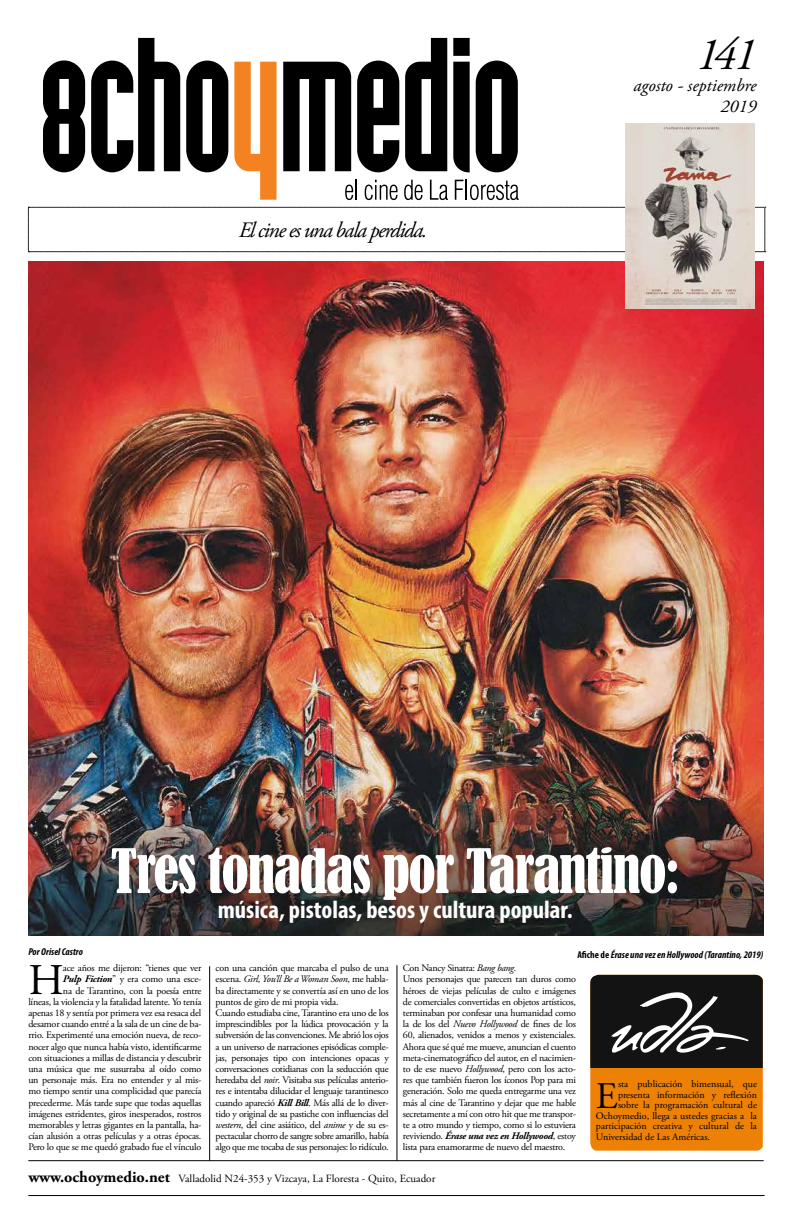
<style>
.page{position:relative;width:792px;height:1224px;background:#fff}
.page>*{position:absolute;margin:0;border:0;box-sizing:border-box;transform-origin:0 0}
.t1{font:condensed 56.9px "Bernard";letter-spacing:-.025em;color:#fff}
.t2{font:italic 46px "Adobe Garamond Pro";color:#000}
.t3{font:43.8px "Adobe Garamond Pro";color:#000}
.t4{font:37.5px "Adobe Garamond Pro";color:#000}
.t5{font:700 condensed 25px "Myriad Pro";color:#fff}
.t6{font:italic 22px "Adobe Garamond Pro";letter-spacing:-.06em;color:#000}
.t7{font:italic 18px/21.6px "Adobe Garamond Pro";color:#000;text-align:right}
.t8{font:11px "Adobe Garamond Pro";color:#000}
.t9{font:10px/11.2px "Adobe Garamond Pro";letter-spacing:-.025em;color:#000}
.t10{font:10px "Adobe Garamond Pro";color:#000}
.t11{font:italic 700 condensed 10px "Myriad Pro";color:#000}
.s1{font-style:normal}
.s2{font-weight:700;font-style:italic}
.s3{font-style:italic}
.s4{font-weight:700;font-size:16px}
</style>
<div class="page">
<svg style="left:28px;top:207px;width:738px;height:46px"></svg>
<img style="left:28px;top:261px;width:736px;height:675px">
<hr style="left:209px;top:966px;width:1px;height:195px;background:#000">
<hr style="left:397px;top:965px;width:1px;height:196px;background:#000">
<hr style="left:28px;top:1195px;width:737px;height:1px;background:#000">
<hr style="left:28px;top:1161px;width:736px;height:1px;background:#000">
<img style="left:625px;top:124px;width:130px;height:184px">
<svg style="left:234px;top:62px;width:43px;height:138px"></svg>
<svg style="left:91px;top:38px;width:89px;height:134px"></svg>
<svg style="left:186px;top:61px;width:42px;height:111px"></svg>
<svg style="left:43px;top:60px;width:42px;height:112px"></svg>
<svg style="left:283px;top:62px;width:68px;height:109px"></svg>
<svg style="left:357px;top:61px;width:42px;height:111px"></svg>
<svg style="left:405px;top:38px;width:42px;height:133px"></svg>
<svg style="left:453px;top:38px;width:17px;height:18px"></svg>
<svg style="left:453px;top:62px;width:17px;height:110px;background:#0f0f0f"></svg>
<svg style="left:476px;top:61px;width:42px;height:111px"></svg>
<svg style="left:345px;top:180px;width:12px;height:20px"></svg>
<svg style="left:365px;top:180px;width:33px;height:20px"></svg>
<svg style="left:404px;top:180px;width:19px;height:20px"></svg>
<svg style="left:430px;top:180px;width:18px;height:20px"></svg>
<svg style="left:455px;top:180px;width:64px;height:20px"></svg>
<svg style="left:590px;top:975px;width:173px;height:176px;background:#88561c"></svg>
<h3 class="t6" style="left:239px;top:217px;width:190px">El cine es una bala perdida.</h3>
<h2 class="t2" style="left:696px;top:27px;width:62px">141</h2>
<h3 class="t7" style="left:634px;top:75px;width:124px">agosto - septiembre<br>2019</h3>
<p class="t11" style="left:28px;top:945px;width:56px">Por Orisel Castro</p>
<h1 class="t1" style="left:111px;top:838px;width:571px">Tres tonadas por Tarantino:</h1>
<h3 class="t5" style="left:218px;top:894px;width:356px">música, pistolas, besos y cultura popular.</h3>
<p class="t11" style="left:577px;top:948px;width:188px"><span class="s1">Afiche de</span> Érase una vez en Hollywood (Tarantino, 2019)</p>
<p class="t9" style="left:28px;top:963px;width:175px;text-align:right">ace años me dijeron: “tienes que ver<br><span class="s2">Pulp Fiction</span>” y era como una esce-<br>na de Tarantino, con la poesía entre<br>líneas, la violencia y la fatalidad latente. Yo tenía apenas 18 y sentía por primera vez esa resaca del desamor cuando entré a la sala de un cine de ba&shy;rrio. Experimenté una emoción nueva, de reco&shy;nocer algo que nunca había visto, identificarme con situaciones a millas de distancia y descubrir una música que me susurraba al oído como un personaje más. Era no entender y al mis&shy;mo tiempo sentir una complicidad que parecía precederme. Más tarde supe que todas aquellas imágenes estridentes, giros inesperados, rostros memorables y letras gigantes en la pantalla, ha&shy;cían alusión a otras películas y a otras épocas.<br>Pero lo que se me quedó grabado fue el vínculo</p>
<p class="t9" style="left:216px;top:963px;width:175px">con una canción que marcaba el pulso de una escena. <span class="s3">Girl, You’ll Be a Woman Soon</span>, me habla&shy;ba directamente y se convertía así en uno de los puntos de giro de mi propia vida.<br>Cuando estudiaba cine, Tarantino era uno de los imprescindibles por la lúdica provocación y la subversión de las convenciones. Me abrió los ojos a un universo de narraciones episódicas comple&shy;jas, personajes tipo con intenciones opacas y conversaciones cotidianas con la seducción que heredaba del <span class="s3">noir</span>. Visitaba sus películas anterio&shy;res e intentaba dilucidar el lenguaje tarantinesco cuando apareció <span class="s2">Kill Bill</span>. Más allá de lo diver&shy;tido y original de su pastiche con influencias del <span class="s3">western</span>, del cine asiático, del <span class="s3">anime</span> y de su es&shy;pectacular chorro de sangre sobre amarillo, había algo que me tocaba de sus personajes: lo ridículo.</p>
<p class="t9" style="left:403px;top:963px;width:175px">Con Nancy Sinatra: <span class="s3">Bang bang</span>.<br>Unos personajes que parecen tan duros como héroes de viejas películas de culto e imágenes de comerciales convertidas en objetos artísticos, terminaban por confesar una humanidad como la de los del <span class="s3">Nuevo Hollywood</span> de fines de los 60, alienados, venidos a menos y existenciales.<br>Ahora que sé qué me mueve, anuncian el cuento meta-cinematográfico del autor, en el nacimien&shy;to de ese nuevo <span class="s3">Hollywood</span>, pero con los acto&shy;res que también fueron los íconos Pop para mi generación. Solo me queda entregarme una vez más al cine de Tarantino y dejar que me hable secretamente a mí con otro hit que me transpor&shy;te a otro mundo y tiempo, como si lo estuviera reviviendo. <span class="s2">Érase una vez en Hollywood</span>, estoy lista para enamorarme de nuevo del maestro.</p>
<h3 class="t3" style="left:28px;top:953px;width:37px">H</h3>
<p class="t8" style="left:28px;top:1172px;width:409px"><span class="s4">www.ochoymedio.net</span> Valladolid N24-353 y Vizcaya, La Floresta - Quito, Ecuador</p>
<h3 class="t4" style="left:596px;top:1074px;width:24px">E</h3>
<p class="t10" style="left:618px;top:1078px;width:140px">sta publicación bimensual, que</p>
<p class="t10" style="left:618px;top:1089px;width:140px">presenta información y reflexión</p>
<p class="t10" style="left:618px;top:1099px;width:140px">sobre la programación cultural de</p>
<p class="t10" style="left:596px;top:1110px;width:162px">Ochoymedio, llega a ustedes gracias a la</p>
<p class="t10" style="left:596px;top:1120px;width:162px">participación creativa y cultural de la</p>
<p class="t10" style="left:596px;top:1131px;width:116px">Universidad de Las Américas.</p>
</div>
